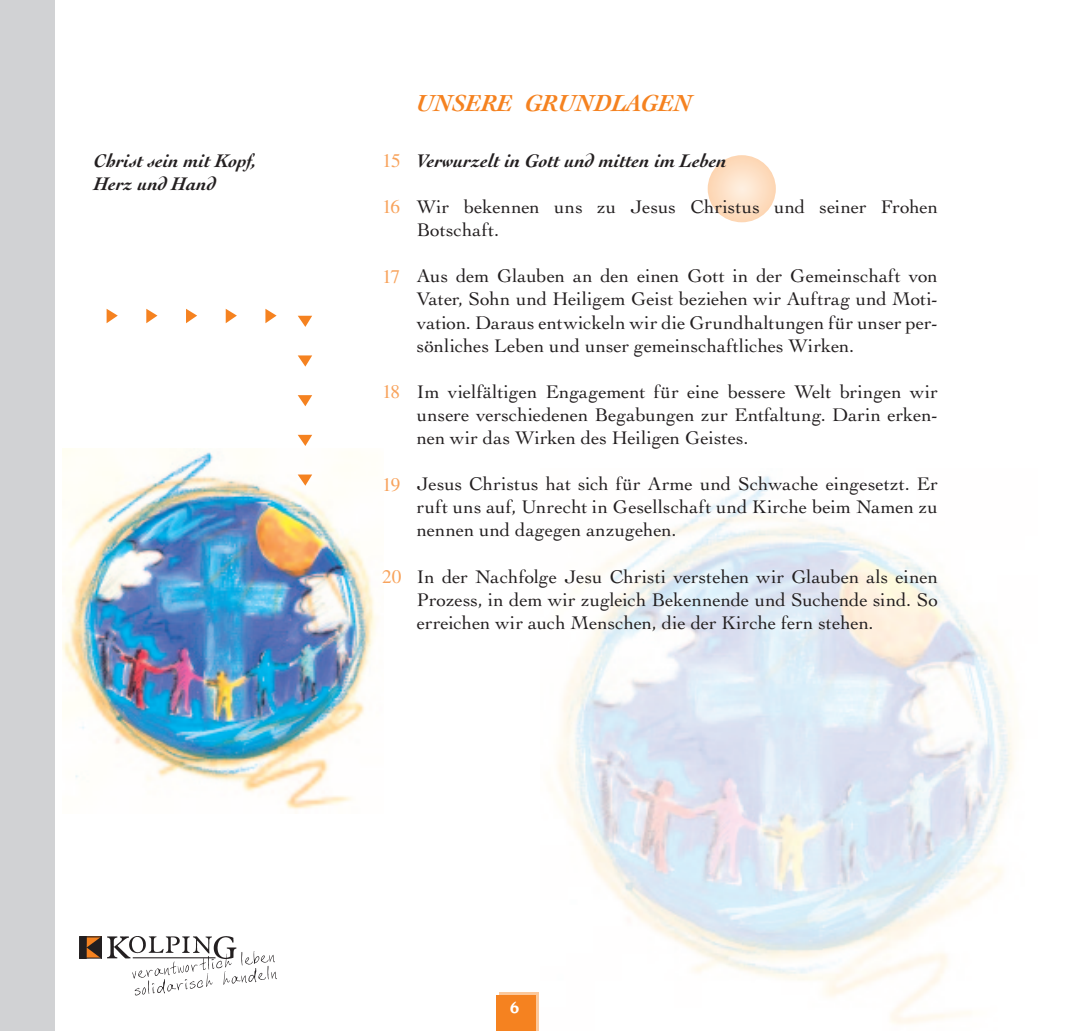
<style>
.page{position:relative;width:1077px;height:1031px;background:#fff}
.page>*{position:absolute;margin:0;border:0;box-sizing:border-box;transform-origin:0 0}
.t1{font:italic 700 24.5px "Cochin";color:#f58220}
.t2{font:19.25px/23.1px "Cochin";color:#231f20;text-align:justify}
.t3{font:italic 700 19.25px/23.1px "Cochin";color:#231f20}
.t4{font:19.25px "Times";letter-spacing:-.055em;color:#f8a35c}
.t5{font:700 17.5px "Novarese";color:#fff}
</style>
<div class="page">
<img style="left:557px;top:476px;width:457px;height:548px">
<svg style="left:707px;top:155px;width:68px;height:67px;fill:#fddec2"></svg>
<img style="left:63px;top:448px;width:315px;height:362px">
<div style="left:0;top:0;width:54px;height:1031px;background:#d1d2d4"></div>
<div style="left:499px;top:992px;width:40px;height:39px;background:#fcc89b"></div>
<img style="left:108px;top:936px;width:129px;height:23px">
<img style="left:79px;top:936px;width:23px;height:22px">
<svg style="left:132px;top:951px;width:145px;height:44px"></svg>
<div style="left:496px;top:995px;width:40px;height:36px;background:#f58220"></div>
<svg style="left:298px;top:316px;width:14px;height:11px"></svg>
<svg style="left:298px;top:355px;width:14px;height:12px"></svg>
<svg style="left:298px;top:395px;width:14px;height:11px"></svg>
<svg style="left:298px;top:435px;width:14px;height:11px"></svg>
<svg style="left:298px;top:474px;width:14px;height:12px"></svg>
<svg style="left:107px;top:309px;width:11px;height:14px"></svg>
<svg style="left:146px;top:309px;width:11px;height:14px"></svg>
<svg style="left:186px;top:309px;width:11px;height:14px"></svg>
<svg style="left:226px;top:309px;width:11px;height:14px"></svg>
<svg style="left:265px;top:309px;width:11px;height:14px"></svg>
<p class="t1" style="left:417px;top:89px;width:277px">UNSERE GRUNDLAGEN</p>
<p class="t3" style="left:94px;top:149px;width:164px">Christ sein mit Kopf,<br>Herz und Hand</p>
<p class="t4" style="left:382px;top:150px;width:20px">15</p>
<p class="t4" style="left:382px;top:196px;width:20px">16</p>
<p class="t4" style="left:382px;top:265px;width:19px">17</p>
<p class="t4" style="left:382px;top:381px;width:19px">18</p>
<p class="t4" style="left:382px;top:473px;width:20px">19</p>
<p class="t4" style="left:382px;top:566px;width:21px">20</p>
<p class="t3" style="left:417px;top:149px;width:311px">Verwurzelt in Gott und mitten im Leben</p>
<p class="t2" style="left:417px;top:195px;width:522px">Wir bekennen uns zu Jesus Christus und seiner Frohen<br>Botschaft.</p>
<p class="t2" style="left:417px;top:264px;width:522px">Aus dem Glauben an den einen Gott in der Gemeinschaft von Vater, Sohn und Heiligem Geist beziehen wir Auftrag und Moti&shy;vation. Daraus entwickeln wir die Grundhaltungen für unser per&shy;sönliches Leben und unser gemeinschaftliches Wirken.</p>
<p class="t2" style="left:417px;top:380px;width:522px">Im vielfältigen Engagement für eine bessere Welt bringen wir unsere verschiedenen Begabungen zur Entfaltung. Darin erken&shy;nen wir das Wirken des Heiligen Geistes.</p>
<p class="t2" style="left:417px;top:472px;width:522px">Jesus Christus hat sich für Arme und Schwache eingesetzt. Er ruft uns auf, Unrecht in Gesellschaft und Kirche beim Namen zu nennen und dagegen anzugehen.</p>
<p class="t2" style="left:417px;top:565px;width:522px">In der Nachfolge Jesu Christi verstehen wir Glauben als einen Prozess, in dem wir zugleich Bekennende und Suchende sind. So erreichen wir auch Menschen, die der Kirche fern stehen.</p>
<p class="t5" style="left:510px;top:997px;width:11px">6</p>
</div>
